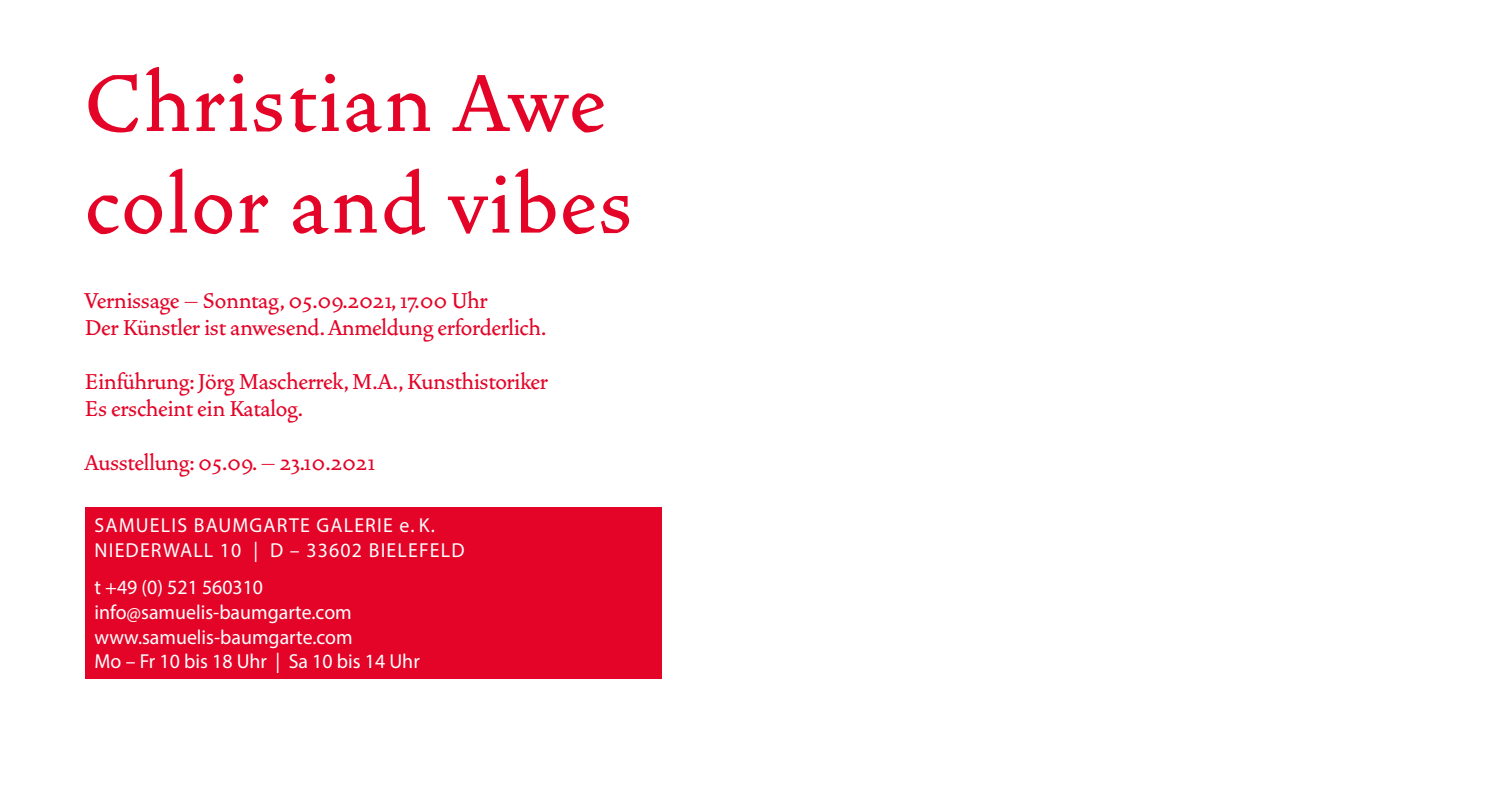
<style>
.page{position:relative;width:1499px;height:798px;background:#fff}
.page>*{position:absolute;margin:0;border:0;box-sizing:border-box;transform-origin:0 0}
.t1{font:500 101.48px/101.5px "Vendetta";letter-spacing:.02em;color:#e40428}
.t2{font:500 27px/27px "Vendetta";letter-spacing:-.015em;color:#e40428}
.t3{font:20.25px/24.8px "Myriad Pro";color:#fff}
.t4{font:20.25px/24.8px "Myriad Pro";letter-spacing:.06em;color:#fff}
</style>
<div class="page">
<div style="left:85px;top:507px;width:576px;height:172px;background:#e40428"></div>
<h1 class="t1" style="left:85px;top:53px;width:550px">Christian Awe color and vibes</h1>
<p class="t2" style="left:85px;top:287px;width:463px">Vernissage – Sonntag, 05.09.2021, 17.00 Uhr<br>Der Künstler ist anwesend. Anmeldung erforderlich.</p>
<p class="t2" style="left:85px;top:368px;width:464px">Einführung: Jörg Mascherrek, M.A., Kunsthistoriker<br>Es erscheint ein Katalog.</p>
<p class="t2" style="left:85px;top:449px;width:292px">Ausstellung: 05.09. – 23.10.2021</p>
<p class="t4" style="left:94px;top:512px;width:372px">SAMUELIS BAUMGARTE GALERIE e. K.<br>NIEDERWALL 10 | D – 33602 BIELEFELD</p>
<p class="t3" style="left:94px;top:574px;width:327px">t +49 (0) 521 560310 info@samuelis-baumgarte.com www.samuelis-baumgarte.com<br>Mo – Fr 10 bis 18 Uhr | Sa 10 bis 14 Uhr</p>
</div>
